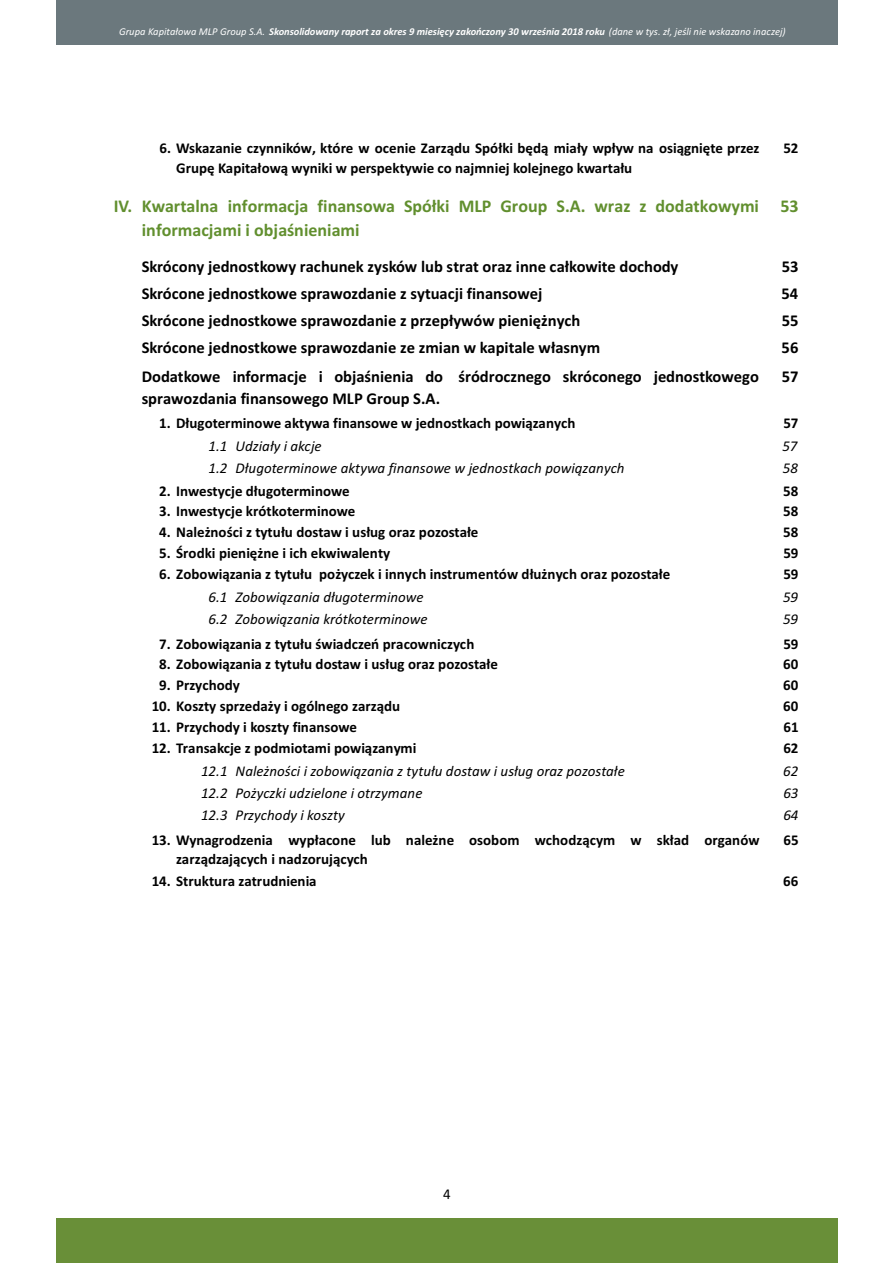
<style>
.page{position:relative;width:893px;height:1263px;background:#fff}
.page>*{position:absolute;margin:0;border:0;box-sizing:border-box;transform-origin:0 0}
.t1{font:700 18px/23.4px "Calibri";color:#618f2e}
.t2{font:700 16.5px/27px "Calibri";color:#000}
.t3{font:700 15px "Calibri";color:#000}
.t4{font:italic 15px/22.2px "Calibri";color:#000}
.t5{font:15px "Calibri";color:#000}
.t6{font:italic 10.5px "Calibri";color:#fff}
.s1{font-weight:700}
</style>
<div class="page">
<div style="left:56px;top:1218px;width:782px;height:45px;background:#698f38"></div>
<div style="left:56px;top:0;width:782px;height:45px;background:#6b787d"></div>
<p class="t6" style="left:119px;top:27px;width:668px">Grupa Kapitałowa MLP Group S.A. <span class="s1">Skonsolidowany raport za okres 9 miesięcy zakończony 30 września 2018 roku</span> (dane w tys. zł, jeśli nie wskazano inaczej)</p>
<p class="t3" style="left:159px;top:142px;width:601px">6. Wskazanie czynników, które w ocenie Zarządu Spółki będą miały wpływ na osiągnięte przez</p>
<p class="t3" style="left:783px;top:142px;width:17px">52</p>
<p class="t3" style="left:176px;top:162px;width:458px">Grupę Kapitałową wyniki w perspektywie co najmniej kolejnego kwartału</p>
<p class="t1" style="left:142px;top:196px;width:619px">Kwartalna informacja finansowa Spółki MLP Group S.A. wraz z dodatkowymi informacjami i objaśnieniami</p>
<p class="t2" style="left:142px;top:254px;width:538px">Skrócony jednostkowy rachunek zysków lub strat oraz inne całkowite dochody Skrócone jednostkowe sprawozdanie z sytuacji finansowej<br>Skrócone jednostkowe sprawozdanie z przepływów pieniężnych<br>Skrócone jednostkowe sprawozdanie ze zmian w kapitale własnym</p>
<p class="t2" style="left:142px;top:367px;width:619px;line-height:21.8px">Dodatkowe informacje i objaśnienia do śródrocznego skróconego jednostkowego sprawozdania finansowego MLP Group S.A.</p>
<p class="t4" style="left:236px;top:436px;width:390px">Udziały i akcje<br>Długoterminowe aktywa finansowe w jednostkach powiązanych</p>
<p class="t1" style="left:114px;top:196px;width:20px">IV.</p>
<p class="t1" style="left:780px;top:196px;width:20px">53</p>
<p class="t2" style="left:781px;top:254px;width:19px;text-align:justify">53<br>54<br>55<br>56</p>
<p class="t2" style="left:782px;top:365px;width:18px">57</p>
<p class="t3" style="left:159px;top:417px;width:418px">1. Długoterminowe aktywa finansowe w jednostkach powiązanych</p>
<p class="t3" style="left:783px;top:417px;width:17px">57</p>
<p class="t4" style="left:209px;top:436px;width:20px">1.1</p>
<p class="t4" style="left:782px;top:436px;width:17px">57</p>
<p class="t4" style="left:209px;top:459px;width:20px">1.2</p>
<p class="t4" style="left:783px;top:459px;width:17px">58</p>
<p class="t3" style="left:159px;top:484px;width:192px">2. Inwestycje długoterminowe</p>
<p class="t3" style="left:783px;top:484px;width:17px">58</p>
<p class="t3" style="left:159px;top:505px;width:198px">3. Inwestycje krótkoterminowe</p>
<p class="t3" style="left:783px;top:505px;width:17px">58</p>
<p class="t3" style="left:159px;top:526px;width:321px">4. Należności z tytułu dostaw i usług oraz pozostałe</p>
<p class="t3" style="left:783px;top:526px;width:17px">58</p>
<p class="t3" style="left:159px;top:547px;width:232px">5. Środki pieniężne i ich ekwiwalenty</p>
<p class="t3" style="left:783px;top:547px;width:17px">59</p>
<p class="t3" style="left:159px;top:568px;width:513px">6. Zobowiązania z tytułu pożyczek i innych instrumentów dłużnych oraz pozostałe</p>
<p class="t3" style="left:783px;top:568px;width:17px">59</p>
<p class="t4" style="left:209px;top:587px;width:20px">6.1</p>
<p class="t4" style="left:783px;top:587px;width:17px">59</p>
<p class="t4" style="left:209px;top:609px;width:20px">6.2</p>
<p class="t4" style="left:783px;top:609px;width:17px">59</p>
<p class="t3" style="left:159px;top:637px;width:317px">7. Zobowiązania z tytułu świadczeń pracowniczych</p>
<p class="t3" style="left:783px;top:637px;width:17px">59</p>
<p class="t3" style="left:159px;top:658px;width:340px">8. Zobowiązania z tytułu dostaw i usług oraz pozostałe</p>
<p class="t3" style="left:783px;top:658px;width:17px">60</p>
<p class="t3" style="left:159px;top:679px;width:82px">9. Przychody</p>
<p class="t3" style="left:783px;top:679px;width:17px">60</p>
<p class="t3" style="left:152px;top:700px;width:250px">10. Koszty sprzedaży i ogólnego zarządu</p>
<p class="t3" style="left:783px;top:700px;width:17px">60</p>
<p class="t3" style="left:152px;top:721px;width:207px">11. Przychody i koszty finansowe</p>
<p class="t3" style="left:783px;top:721px;width:17px">61</p>
<p class="t3" style="left:152px;top:742px;width:266px">12. Transakcje z podmiotami powiązanymi</p>
<p class="t3" style="left:783px;top:742px;width:17px">62</p>
<p class="t4" style="left:201px;top:761px;width:28px">12.1</p>
<p class="t4" style="left:783px;top:761px;width:17px">62</p>
<p class="t4" style="left:201px;top:783px;width:28px">12.2</p>
<p class="t4" style="left:783px;top:783px;width:17px">63</p>
<p class="t4" style="left:201px;top:805px;width:28px">12.3</p>
<p class="t4" style="left:783px;top:805px;width:17px">64</p>
<p class="t3" style="left:152px;top:833px;width:609px">13. Wynagrodzenia wypłacone lub należne osobom wchodzącym w skład organów</p>
<p class="t3" style="left:783px;top:833px;width:17px">65</p>
<p class="t3" style="left:152px;top:875px;width:166px">14. Struktura zatrudnienia</p>
<p class="t3" style="left:783px;top:875px;width:17px">66</p>
<p class="t4" style="left:236px;top:587px;width:189px">Zobowiązania długoterminowe</p>
<p class="t4" style="left:236px;top:609px;width:194px">Zobowiązania krótkoterminowe</p>
<p class="t4" style="left:236px;top:761px;width:391px">Należności i zobowiązania z tytułu dostaw i usług oraz pozostałe</p>
<p class="t4" style="left:236px;top:783px;width:188px">Pożyczki udzielone i otrzymane<br>Przychody i koszty</p>
<p class="t3" style="left:176px;top:853px;width:193px">zarządzających i nadzorujących</p>
<p class="t5" style="left:443px;top:1187px;width:9px">4</p>
</div>
